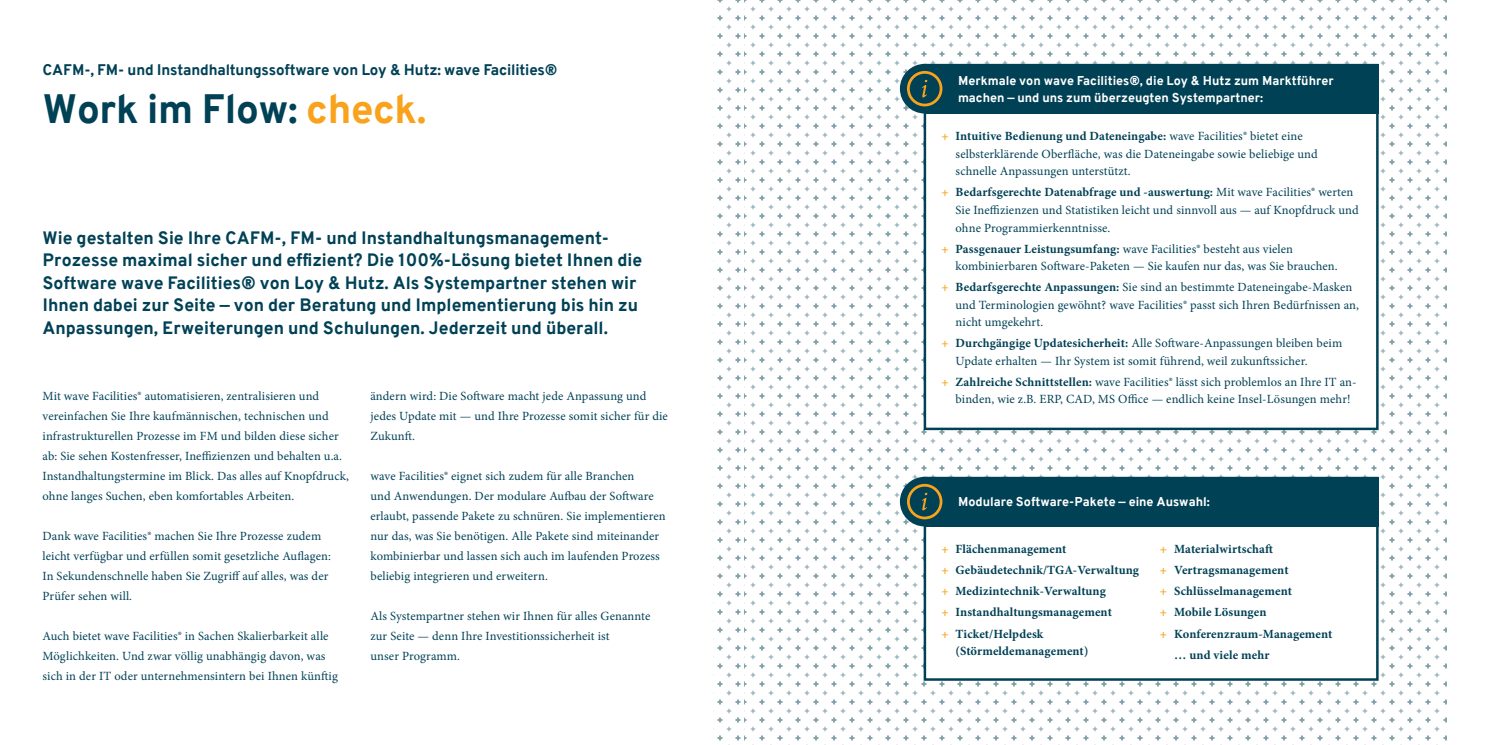
<style>
.page{position:relative;width:1489px;height:745px;background:#fff}
.page>*{position:absolute;margin:0;border:0;box-sizing:border-box;transform-origin:0 0}
.t1{font:700 40px "Overpass";letter-spacing:-.01em;color:#004156}
.t2{font:700 17.5px/22.5px "Overpass";color:#004156}
.t3{font:700 15px "Overpass";letter-spacing:-.01em;color:#004156}
.t4{font:12.5px/20px "Minion Pro";letter-spacing:.01em;color:#004156}
.t5{font:700 12.5px/21px "Minion Pro";letter-spacing:.01em;color:#004156}
.t6{font:700 12.5px/17.5px "Overpass";color:#fff}
.s1{color:#f9a21c}
.s2{font-weight:700;color:#f9a21c}
.s3{font-weight:700}
</style>
<div class="page">
<svg style="left:744px;top:0;width:702px;height:741px"></svg>
<div style="left:923px;top:64px;width:455px;height:366px;background:#fff;border:2px solid #004156"></div>
<div style="left:923px;top:64px;width:455px;height:49px;background:#004156"></div>
<div style="left:899px;top:64px;width:50px;height:49px;background:#004156;border-radius:50%"></div>
<svg style="left:906px;top:71px;width:36px;height:35px"></svg>
<div style="left:923px;top:476px;width:455px;height:204px;background:#fff;border:2px solid #004156"></div>
<div style="left:923px;top:476px;width:455px;height:50px;background:#004156"></div>
<div style="left:899px;top:476px;width:50px;height:50px;background:#004156;border-radius:50%"></div>
<svg style="left:906px;top:483px;width:36px;height:36px"></svg>
<svg style="left:713px;top:0;width:28px;height:741px"></svg>
<p class="t3" style="left:43px;top:60px;width:516px">CAFM-, FM- und Instandhaltungssoftware von Loy &amp; Hutz: wave Facilities®</p>
<h1 class="t1" style="left:43px;top:84px;width:385px">Work im Flow: <span class="s1">check.</span></h1>
<p class="t2" style="left:43px;top:226px;width:601px">Wie gestalten Sie Ihre CAFM-, FM- und Instandhaltungsmanagement-Prozesse maximal sicher und effizient? Die 100%-Lösung bietet Ihnen die Software wave Facilities® von Loy &amp; Hutz. Als Systempartner stehen wir Ihnen dabei zur Seite — von der Beratung und Implementierung bis hin zu Anpassungen, Erweiterungen und Schulungen. Jederzeit und überall.</p>
<p class="t4" style="left:43px;top:386px;width:308px">Mit wave Facilities® automatisieren, zentralisieren und vereinfachen Sie Ihre kaufmännischen, technischen und infrastrukturellen Prozesse im FM und bilden diese sicher ab: Sie sehen Kostenfresser, Ineffizienzen und behalten u.a.<br>Instandhaltungstermine im Blick. Das alles auf Knopfdruck, ohne langes Suchen, eben komfortables Arbeiten.</p>
<p class="t4" style="left:43px;top:526px;width:290px">Dank wave Facilities® machen Sie Ihre Prozesse zudem leicht verfügbar und erfüllen somit gesetzliche Auflagen:<br>In Sekundenschnelle haben Sie Zugriff auf alles, was der Prüfer sehen will.</p>
<p class="t4" style="left:43px;top:626px;width:297px">Auch bietet wave Facilities® in Sachen Skalierbarkeit alle<br>Möglichkeiten. Und zwar völlig unabhängig davon, was sich in der IT oder unternehmensintern bei Ihnen künftig</p>
<p class="t4" style="left:370px;top:386px;width:299px">ändern wird: Die Software macht jede Anpassung und jedes Update mit — und Ihre Prozesse somit sicher für die<br>Zukunft.</p>
<p class="t4" style="left:370px;top:466px;width:296px">wave Facilities® eignet sich zudem für alle Branchen<br>und Anwendungen. Der modulare Aufbau der Software erlaubt, passende Pakete zu schnüren. Sie implementieren nur das, was Sie benötigen. Alle Pakete sind miteinander kombinierbar und lassen sich auch im laufenden Prozess beliebig integrieren und erweitern.</p>
<p class="t4" style="left:370px;top:606px;width:281px">Als Systempartner stehen wir Ihnen für alles Genannte zur Seite — denn Ihre Investitionssicherheit ist<br>unser Programm.</p>
<p class="t6" style="left:958px;top:72px;width:377px">Merkmale von wave Facilities®, die Loy &amp; Hutz zum Marktführer machen — und uns zum überzeugten Systempartner:</p>
<p class="t4" style="left:955px;top:128px;width:364px;line-height:17.5px;text-indent:-14px"><span class="s2">+</span> <span class="s3">Intuitive Bedienung und Dateneingabe:</span> wave Facilities® bietet eine selbsterklärende Oberfläche, was die Dateneingabe sowie beliebige und schnelle Anpassungen unterstützt.</p>
<p class="t4" style="left:955px;top:184px;width:404px;line-height:17.5px;text-indent:-14px"><span class="s2">+</span> <span class="s3">Bedarfsgerechte Datenabfrage und -auswertung:</span> Mit wave Facilities® werten<br>Sie Ineffizienzen und Statistiken leicht und sinnvoll aus — auf Knopfdruck und ohne Programmierkenntnisse.</p>
<p class="t4" style="left:955px;top:240px;width:384px;line-height:17.5px;text-indent:-14px"><span class="s2">+</span> <span class="s3">Passgenauer Leistungsumfang:</span> wave Facilities® besteht aus vielen kombinierbaren Software-Paketen — Sie kaufen nur das, was Sie brauchen.</p>
<p class="t4" style="left:955px;top:278px;width:405px;line-height:17.5px;text-indent:-14px"><span class="s2">+</span> <span class="s3">Bedarfsgerechte Anpassungen:</span> Sie sind an bestimmte Dateneingabe-Masken und Terminologien gewöhnt? wave Facilities® passt sich Ihren Bedürfnissen an, nicht umgekehrt.</p>
<p class="t4" style="left:955px;top:334px;width:388px;line-height:17.5px;text-indent:-14px"><span class="s2">+</span> <span class="s3">Durchgängige Updatesicherheit:</span> Alle Software-Anpassungen bleiben beim<br>Update erhalten — Ihr System ist somit führend, weil zukunftssicher.</p>
<p class="t4" style="left:955px;top:373px;width:402px;line-height:17.5px;text-indent:-14px"><span class="s2">+</span> <span class="s3">Zahlreiche Schnittstellen:</span> wave Facilities® lässt sich problemlos an Ihre IT an&shy;binden, wie z.B. ERP, CAD, MS Office — endlich keine Insel-Lösungen mehr!</p>
<p class="t6" style="left:958px;top:493px;width:253px">Modulare Software-Pakete — eine Auswahl:</p>
<p class="t5" style="left:941px;top:538px;width:199px"><span class="s1">+</span> Flächenmanagement<br><span class="s1">+</span> Gebäudetechnik/TGA-Verwaltung <span class="s1">+</span> Medizintechnik-Verwaltung<br><span class="s1">+</span> Instandhaltungsmanagement<br><span class="s1">+</span> Ticket/Helpdesk</p>
<p class="t5" style="left:955px;top:640px;width:134px">(Störmeldemanagement)</p>
<p class="t5" style="left:1159px;top:538px;width:115px"><span class="s1">+</span> Materialwirtschaft</p>
<p class="t5" style="left:1159px;top:559px;width:130px"><span class="s1">+</span> Vertragsmanagement</p>
<p class="t5" style="left:1159px;top:580px;width:133px"><span class="s1">+</span> Schlüsselmanagement</p>
<p class="t5" style="left:1159px;top:601px;width:108px"><span class="s1">+</span> Mobile Lösungen</p>
<p class="t5" style="left:1159px;top:622px;width:174px"><span class="s1">+</span> Konferenzraum-Management</p>
<p class="t5" style="left:1174px;top:643px;width:97px">… und viele mehr</p>
</div>
